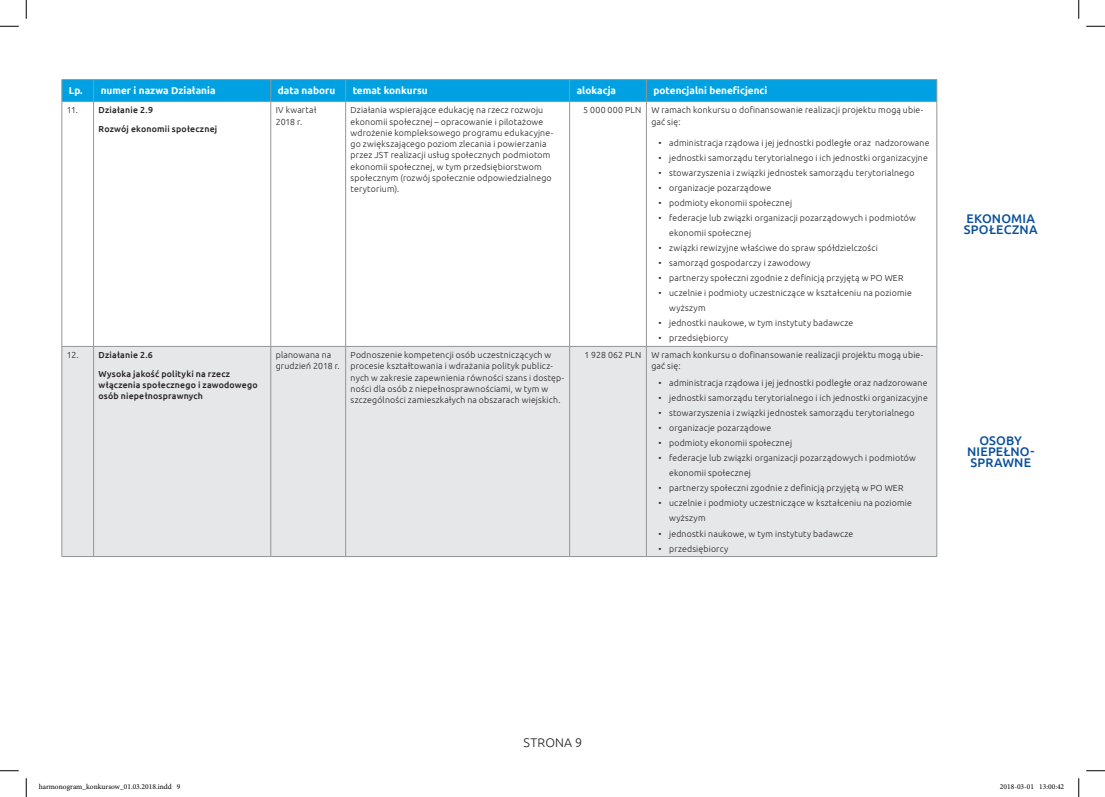
<style>
.page{position:relative;width:1105px;height:797px;background:#fff}
.page>*{position:absolute;margin:0;border:0;box-sizing:border-box;transform-origin:0 0}
.t1{font:500 12.5px/11.2px "Ubuntu";letter-spacing:.015em;color:#0a4f9b}
.t2{font:300 12.5px "Ubuntu";letter-spacing:.02em;color:#231f20}
.t3{font:700 10px "Ubuntu";color:#fff}
.t4{font:300 8.75px/11.2px "Ubuntu";letter-spacing:.02em;color:#231f20}
.t5{font:500 8.75px/18.4px "Ubuntu";letter-spacing:.02em;color:#231f20}
.t6{font:7.5px "Minion Pro";color:#000}
.s1{font-weight:300}
</style>
<div class="page">
<div style="left:63px;top:347px;width:874px;height:209px;background:#e6e7e9"></div>
<hr style="left:62px;top:79px;width:32px;height:1px;background:#939598">
<hr style="left:94px;top:79px;width:177px;height:1px;background:#939598">
<hr style="left:271px;top:79px;width:75px;height:1px;background:#939598">
<hr style="left:346px;top:79px;width:224px;height:1px;background:#939598">
<hr style="left:570px;top:79px;width:76px;height:1px;background:#939598">
<hr style="left:646px;top:79px;width:291px;height:1px;background:#939598">
<svg style="left:62px;top:80px;width:876px;height:21px;background:#02a0e1"></svg>
<hr style="left:62px;top:101px;width:32px;height:1px;background:#939598">
<hr style="left:62px;top:102px;width:1px;height:244px;background:#939598">
<hr style="left:94px;top:101px;width:177px;height:1px;background:#939598">
<hr style="left:93px;top:102px;width:1px;height:244px;background:#939598">
<hr style="left:271px;top:101px;width:75px;height:1px;background:#939598">
<hr style="left:271px;top:102px;width:1px;height:244px;background:#939598">
<hr style="left:346px;top:101px;width:224px;height:1px;background:#939598">
<hr style="left:345px;top:102px;width:1px;height:244px;background:#939598">
<hr style="left:570px;top:101px;width:76px;height:1px;background:#939598">
<hr style="left:569px;top:102px;width:1px;height:244px;background:#939598">
<hr style="left:646px;top:101px;width:291px;height:1px;background:#939598">
<hr style="left:646px;top:102px;width:1px;height:244px;background:#939598">
<hr style="left:937px;top:102px;width:1px;height:244px;background:#939598">
<hr style="left:62px;top:346px;width:32px;height:1px;background:#939598">
<hr style="left:62px;top:346px;width:1px;height:210px;background:#939598">
<hr style="left:94px;top:346px;width:177px;height:1px;background:#939598">
<hr style="left:93px;top:346px;width:1px;height:210px;background:#939598">
<hr style="left:271px;top:346px;width:75px;height:1px;background:#939598">
<hr style="left:271px;top:346px;width:1px;height:210px;background:#939598">
<hr style="left:346px;top:346px;width:224px;height:1px;background:#939598">
<hr style="left:345px;top:346px;width:1px;height:210px;background:#939598">
<hr style="left:570px;top:346px;width:76px;height:1px;background:#939598">
<hr style="left:569px;top:346px;width:1px;height:210px;background:#939598">
<hr style="left:646px;top:346px;width:291px;height:1px;background:#939598">
<hr style="left:646px;top:346px;width:1px;height:210px;background:#939598">
<hr style="left:937px;top:346px;width:1px;height:210px;background:#939598">
<hr style="left:62px;top:556px;width:32px;height:1px;background:#939598">
<hr style="left:94px;top:556px;width:177px;height:1px;background:#939598">
<hr style="left:271px;top:556px;width:75px;height:1px;background:#939598">
<hr style="left:346px;top:556px;width:224px;height:1px;background:#939598">
<hr style="left:570px;top:556px;width:76px;height:1px;background:#939598">
<hr style="left:646px;top:556px;width:291px;height:1px;background:#939598">
<svg style="left:0;top:25px;width:19px;height:2px"></svg>
<svg style="left:1086px;top:25px;width:19px;height:2px"></svg>
<svg style="left:0;top:770px;width:19px;height:1px"></svg>
<svg style="left:1086px;top:770px;width:19px;height:1px"></svg>
<svg style="left:25px;top:0;width:2px;height:19px"></svg>
<svg style="left:25px;top:778px;width:2px;height:19px"></svg>
<svg style="left:1078px;top:0;width:1px;height:19px"></svg>
<svg style="left:1078px;top:778px;width:1px;height:19px"></svg>
<p class="t3" style="left:69px;top:85px;width:148px">Lp. numer i nazwa Działania</p>
<p class="t3" style="left:278px;top:85px;width:59px">data naboru</p>
<p class="t3" style="left:353px;top:85px;width:76px">temat konkursu</p>
<p class="t3" style="left:577px;top:85px;width:41px">alokacja</p>
<p class="t3" style="left:653px;top:85px;width:116px">potencjalni beneficjenci</p>
<p class="t5" style="left:99px;top:101px;width:120px;text-indent:-32px"><span class="s1">11.</span> Działanie 2.9<br>Rozwój ekonomii społecznej</p>
<p class="t4" style="left:276px;top:104px;width:42px">IV kwartał<br>2018 r.</p>
<p class="t4" style="left:351px;top:104px;width:204px">Działania wspierające edukację na rzecz rozwoju ekonomii społecznej – opracowanie i pilotażowe wdrożenie kompleksowego programu edukacyjne&shy;go zwiększającego poziom zlecania i powierzania przez JST realizacji usług społecznych podmiotom ekonomii społecznej, w tym przedsiębiorstwom społecznym (rozwój społecznie odpowiedzialnego terytorium).</p>
<p class="t4" style="left:651px;top:104px;width:273px;text-indent:-68px">5 000 000 PLN W ramach konkursu o dofinansowanie realizacji projektu mogą ubie&shy;gać się:</p>
<p class="t4" style="left:658px;top:137px;width:273px">• administracja rządowa i jej jednostki podległe oraz nadzorowane</p>
<p class="t4" style="left:658px;top:152px;width:271px">• jednostki samorządu terytorialnego i ich jednostki organizacyjne</p>
<p class="t4" style="left:658px;top:167px;width:258px">• stowarzyszenia i związki jednostek samorządu terytorialnego</p>
<p class="t4" style="left:658px;top:182px;width:114px">• organizacje pozarządowe</p>
<p class="t4" style="left:658px;top:197px;width:135px">• podmioty ekonomii społecznej</p>
<p class="t4" style="left:669px;top:210px;width:248px;line-height:15px;text-indent:-11px">• federacje lub związki organizacji pozarządowych i podmiotów ekonomii społecznej</p>
<p class="t4" style="left:658px;top:242px;width:221px">• związki rewizyjne właściwe do spraw spółdzielczości</p>
<p class="t4" style="left:658px;top:257px;width:154px">• samorząd gospodarczy i zawodowy</p>
<p class="t4" style="left:658px;top:272px;width:246px">• partnerzy społeczni zgodnie z definicją przyjętą w PO WER</p>
<p class="t4" style="left:669px;top:285px;width:244px;line-height:15px;text-indent:-11px">• uczelnie i podmioty uczestniczące w kształceniu na poziomie wyższym</p>
<p class="t4" style="left:658px;top:317px;width:196px">• jednostki naukowe, w tym instytuty badawcze</p>
<p class="t4" style="left:658px;top:332px;width:71px">• przedsiębiorcy</p>
<p class="t5" style="left:99px;top:345px;width:133px;text-indent:-32px"><span class="s1">12.</span> Działanie 2.6<br>Wysoka jakość polityki na rzecz</p>
<p class="t5" style="left:99px;top:379px;width:161px;line-height:11.2px">włączenia społecznego i zawodowego osób niepełnosprawnych</p>
<p class="t4" style="left:276px;top:349px;width:66px">planowana na grudzień 2018 r.</p>
<p class="t4" style="left:351px;top:349px;width:215px">Podnoszenie kompetencji osób uczestniczących w procesie kształtowania i wdrażania polityk publicz&shy;nych w zakresie zapewnienia równości szans i dostęp&shy;ności dla osób z niepełnosprawnościami, w tym w szczególności zamieszkałych na obszarach wiejskich.</p>
<p class="t4" style="left:651px;top:349px;width:273px;text-indent:-67px">1 928 062 PLN W ramach konkursu o dofinansowanie realizacji projektu mogą ubie&shy;gać się:</p>
<p class="t4" style="left:658px;top:377px;width:271px">• administracja rządowa i jej jednostki podległe oraz nadzorowane</p>
<p class="t4" style="left:658px;top:392px;width:271px">• jednostki samorządu terytorialnego i ich jednostki organizacyjne</p>
<p class="t4" style="left:658px;top:407px;width:258px">• stowarzyszenia i związki jednostek samorządu terytorialnego</p>
<p class="t4" style="left:658px;top:422px;width:114px">• organizacje pozarządowe</p>
<p class="t4" style="left:658px;top:437px;width:135px">• podmioty ekonomii społecznej</p>
<p class="t4" style="left:669px;top:450px;width:248px;line-height:15px;text-indent:-11px">• federacje lub związki organizacji pozarządowych i podmiotów ekonomii społecznej</p>
<p class="t4" style="left:658px;top:482px;width:246px">• partnerzy społeczni zgodnie z definicją przyjętą w PO WER</p>
<p class="t4" style="left:669px;top:495px;width:244px;line-height:15px;text-indent:-11px">• uczelnie i podmioty uczestniczące w kształceniu na poziomie wyższym</p>
<p class="t4" style="left:658px;top:527px;width:196px">• jednostki naukowe, w tym instytuty badawcze</p>
<p class="t4" style="left:658px;top:542px;width:71px">• przedsiębiorcy</p>
<h1 class="t1" style="left:964px;top:213px;width:75px">EKONOMIA<br>SPOŁECZNA</h1>
<h1 class="t1" style="left:967px;top:434px;width:69px;text-align:center">OSOBY<br>NIEPEŁNO-<br>SPRAWNE</h1>
<h1 class="t2" style="left:524px;top:734px;width:60px">STRONA 9</h1>
<p class="t6" style="left:39px;top:782px;width:143px">harmonogram_konkursow_01.03.2018.indd 9</p>
<p class="t6" style="left:1000px;top:782px;width:66px">2018-03-01 13:00:42</p>
</div>
